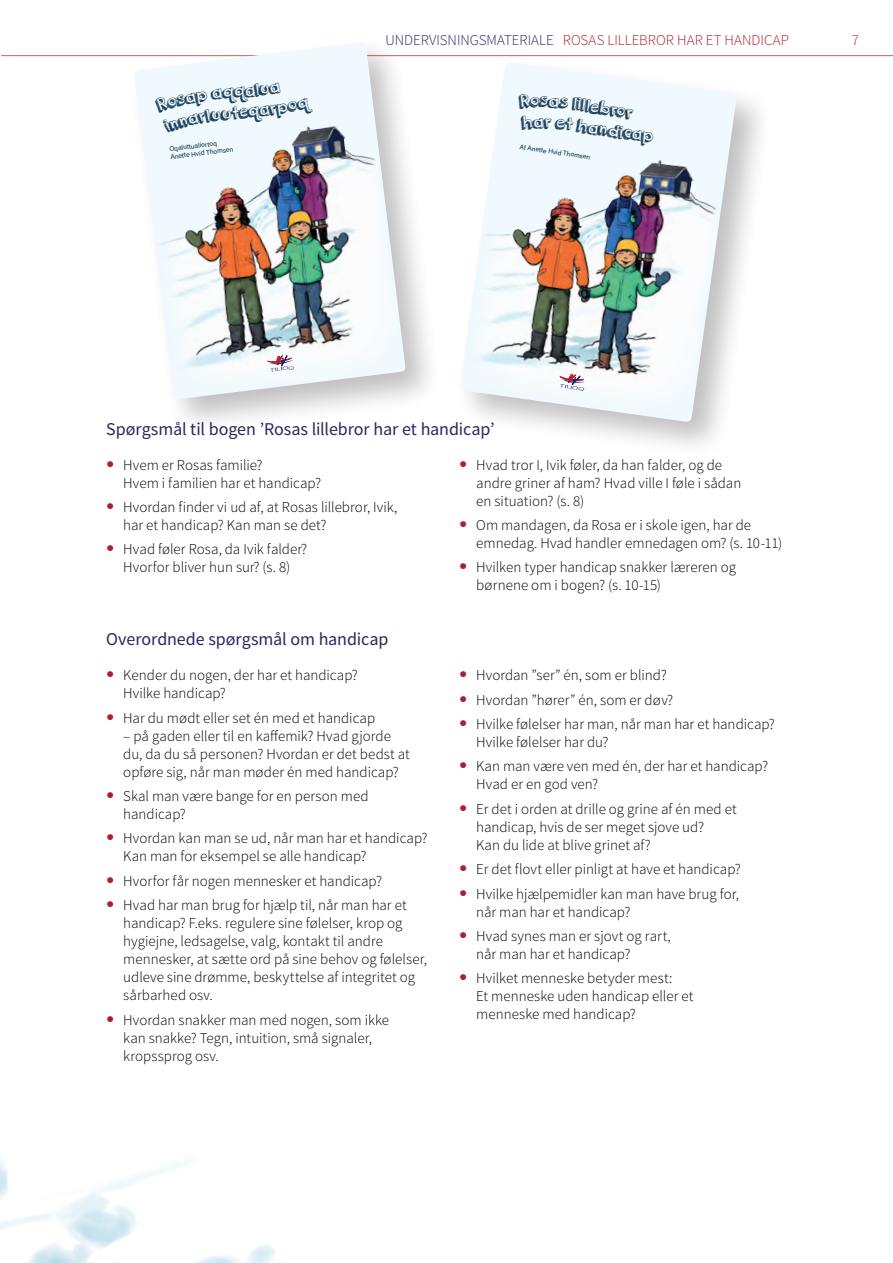
<style>
.page{position:relative;width:893px;height:1263px;background:#fff}
.page>*{position:absolute;margin:0;border:0;box-sizing:border-box;transform-origin:0 0}
.t1{font:20.1px "orangejuice";color:#082b48}
.t2{font:20.1px "orangejuice";color:#052b46}
.t3{font:18px "Source Sans Pro";letter-spacing:-.005em;color:#2a2760}
.t4{font:300 15px/18px "Source Sans Pro";color:#000}
.t5{font:300 15px "Source Sans Pro";letter-spacing:.005em;color:#ad1f2d}
.t6{font:6.6px/7.9px "Acumin Variable Concept";color:#042c47}
.t7{font:6.6px "Acumin Variable Concept";color:#042b47}
.t8{font:300 3.9px "Noteworthy";color:#262262;scale:2.14 1}
.s1{color:#2a2760}
.s2{font-family:"Helvetica Neue LT Std";font-weight:700;font-size:16.5px;color:#ad1f2d}
</style>
<div class="page">
<hr style="left:1px;top:55px;width:892px;height:1px;background:#c16257">
<div style="left:128px;top:36px;width:315px;height:401px;background:#000;opacity:.25"></div>
<img style="left:134px;top:43px;width:271px;height:356px">
<div style="left:453px;top:55px;width:321px;height:405px;background:#000;opacity:.25"></div>
<img style="left:460px;top:62px;width:277px;height:360px">
<div style="left:155px;top:82px;width:158px;height:51px;background:#eff9fe"></div>
<div style="left:518px;top:93px;width:136px;height:53px;background:#eff9fe"></div>
<h1 class="t2" style="left:210px;top:79px;width:46px;rotate:-5deg">aqqa</h1>
<p class="t6" style="left:169px;top:145px;width:65px;rotate:-7deg">Oqaluttualiortoq<br>Anette Hvid Thomsen</p>
<p class="t8" style="left:270px;top:367px;width:13px;rotate:-7deg">TILIOQ</p>
<p class="t5" style="left:385px;top:31px;width:405px"><span class="s1">UNDERVISNINGSMATERIALE</span> ROSAS LILLEBROR HAR ET HANDICAP</p>
<p class="t5" style="left:852px;top:31px;width:9px">7</p>
<h1 class="t1" style="left:583px;top:90px;width:39px;rotate:10deg">llebr</h1>
<p class="t7" style="left:520px;top:142px;width:73px;rotate:8deg">Af Anette Hvid Thomsen</p>
<p class="t8" style="left:561px;top:382px;width:13px;rotate:8deg">TILIOQ</p>
<p class="t3" style="left:106px;top:417px;width:390px">Spørgsmål til bogen ’Rosas lillebror har et handicap’</p>
<p class="t4" style="left:123px;top:456px;width:199px;text-indent:-17px"><span class="s2">•</span> Hvem er Rosas familie?<br>Hvem i familien har et handicap?</p>
<p class="t4" style="left:123px;top:498px;width:276px;text-indent:-17px"><span class="s2">•</span> Hvordan finder vi ud af, at Rosas lillebror, Ivik, har et handicap? Kan man se det?</p>
<p class="t4" style="left:106px;top:540px;width:202px;text-align:center"><span class="s2">•</span> Hvad føler Rosa, da Ivik falder?<br>Hvorfor bliver hun sur? (s. 8)</p>
<p class="t4" style="left:476px;top:456px;width:267px;text-indent:-17px"><span class="s2">•</span> Hvad tror I, Ivik føler, da han falder, og de andre griner af ham? Hvad ville I føle i sådan en situation? (s. 8)</p>
<p class="t4" style="left:476px;top:516px;width:308px;text-indent:-17px"><span class="s2">•</span> Om mandagen, da Rosa er i skole igen, har de emnedag. Hvad handler emnedagen om? (s. 10-11)</p>
<p class="t4" style="left:476px;top:558px;width:261px;text-indent:-17px"><span class="s2">•</span> Hvilken typer handicap snakker læreren og børnene om i bogen? (s. 10-15)</p>
<p class="t3" style="left:106px;top:628px;width:284px">Overordnede spørgsmål om handicap</p>
<p class="t4" style="left:123px;top:666px;width:236px;text-indent:-17px"><span class="s2">•</span> Kender du nogen, der har et handicap?<br>Hvilke handicap?</p>
<p class="t4" style="left:106px;top:709px;width:270px"><span class="s2">•</span> Har du mødt eller set én med et handicap</p>
<p class="t4" style="left:123px;top:727px;width:288px">– på gaden eller til en kaffemik? Hvad gjorde du, da du så personen? Hvordan er det bedst at opføre sig, når man møder én med handicap?</p>
<p class="t4" style="left:123px;top:787px;width:247px;text-indent:-17px"><span class="s2">•</span> Skal man være bange for en person med handicap?</p>
<p class="t4" style="left:123px;top:829px;width:306px;text-indent:-17px"><span class="s2">•</span> Hvordan kan man se ud, når man har et handicap?<br>Kan man for eksempel se alle handicap?</p>
<p class="t4" style="left:106px;top:872px;width:277px"><span class="s2">•</span> Hvorfor får nogen mennesker et handicap?</p>
<p class="t4" style="left:123px;top:896px;width:305px;text-indent:-17px"><span class="s2">•</span> Hvad har man brug for hjælp til, når man har et handicap? F.eks. regulere sine følelser, krop og hygiejne, ledsagelse, valg, kontakt til andre mennesker, at sætte ord på sine behov og følelser, udleve sine drømme, beskyttelse af integritet og sårbarhed osv.</p>
<p class="t4" style="left:123px;top:1011px;width:267px;text-indent:-17px"><span class="s2">•</span> Hvordan snakker man med nogen, som ikke kan snakke? Tegn, intuition, små signaler, kropssprog osv.</p>
<p class="t4" style="left:459px;top:666px;width:209px"><span class="s2">•</span> Hvordan ”ser” én, som er blind?</p>
<p class="t4" style="left:459px;top:691px;width:215px"><span class="s2">•</span> Hvordan ”hører” én, som er døv?</p>
<p class="t4" style="left:476px;top:715px;width:300px;text-indent:-17px"><span class="s2">•</span> Hvilke følelser har man, når man har et handicap?<br>Hvilke følelser har du?</p>
<p class="t4" style="left:476px;top:757px;width:293px;text-indent:-17px"><span class="s2">•</span> Kan man være ven med én, der har et handicap?<br>Hvad er en god ven?</p>
<p class="t4" style="left:476px;top:800px;width:262px;text-indent:-17px"><span class="s2">•</span> Er det i orden at drille og grine af én med et handicap, hvis de ser meget sjove ud?<br>Kan du lide at blive grinet af?</p>
<p class="t4" style="left:459px;top:860px;width:283px"><span class="s2">•</span> Er det flovt eller pinligt at have et handicap?</p>
<p class="t4" style="left:476px;top:885px;width:264px;text-indent:-17px"><span class="s2">•</span> Hvilke hjælpemidler kan man have brug for, når man har et handicap?</p>
<p class="t4" style="left:476px;top:927px;width:196px;text-indent:-17px"><span class="s2">•</span> Hvad synes man er sjovt og rart, når man har et handicap?</p>
<p class="t4" style="left:476px;top:969px;width:219px;text-indent:-17px"><span class="s2">•</span> Hvilket menneske betyder mest:<br>Et menneske uden handicap eller et menneske med handicap?</p>
</div>
